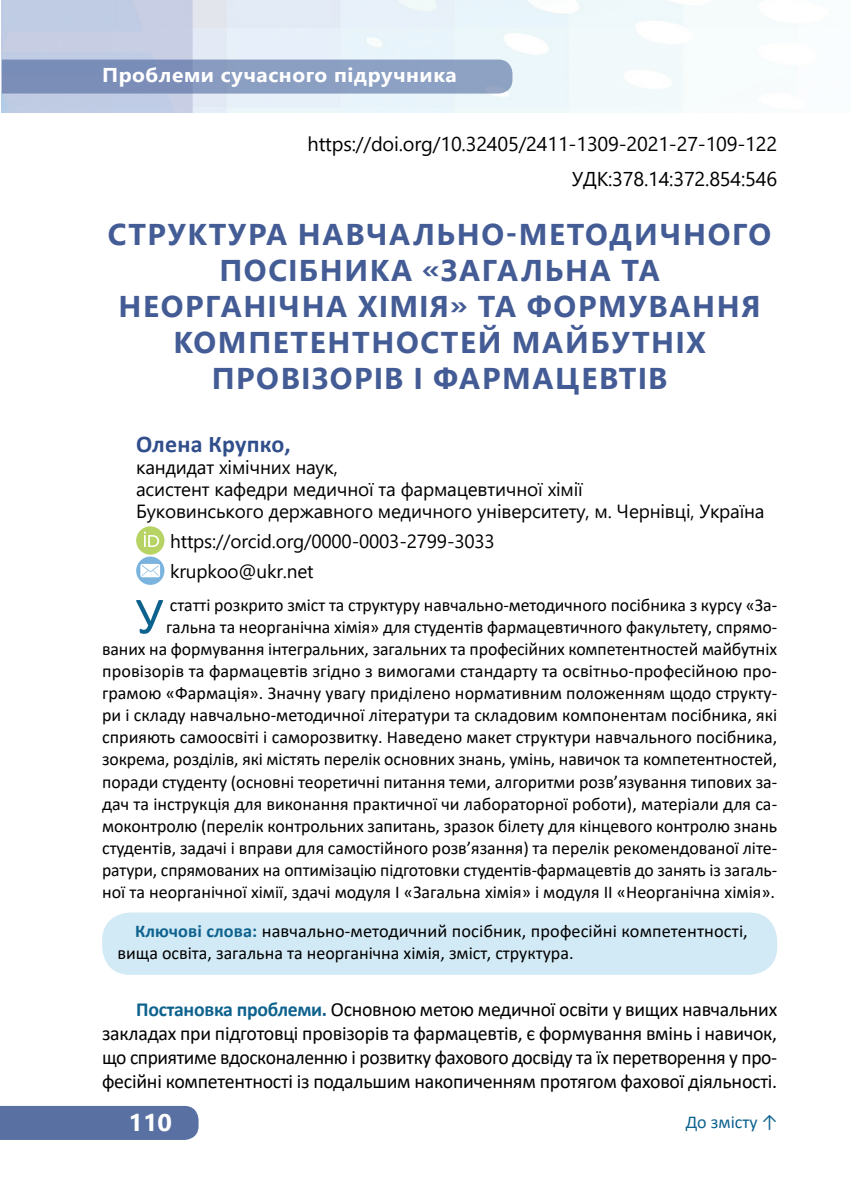
<style>
.page{position:relative;width:851px;height:1191px;background:#fff}
.page>*{position:absolute;margin:0;border:0;box-sizing:border-box;transform-origin:0 0}
.t1{font:52.6px "Calibri";color:#0e628e}
.t2{font:700 30px/36px "Segoe UI";letter-spacing:.055em;color:#445c95;text-align:center}
.t3{font:700 24px "Calibri";letter-spacing:.01em;color:#304e8b}
.t4{font:700 24px "Segoe UI";color:#fff;scale:1.05 1}
.t5{font:20px/24px "Calibri";letter-spacing:-.01em;color:#000;text-align:justify}
.t6{font:20px/35.4px "Segoe UI";letter-spacing:-.01em;color:#000;text-align:right}
.t7{font:700 20px "Segoe UI";letter-spacing:.025em;color:#fff;scale:1.05 1}
.t8{font:19px/22px "Segoe UI";letter-spacing:-.01em;color:#000}
.t9{font:18px/22px "Calibri";color:#000;text-align:right}
.t10{font:18px "Calibri";color:#0e628e}
.s1{font-weight:700;color:#0e628e}
</style>
<div class="page">
<svg style="left:2px;top:60px;width:510px;height:34px;background:#869abe"></svg>
<div style="left:0;top:1106px;width:198px;height:34px;background:#5971a2"></div>
<div style="left:136px;top:526px;width:28px;height:28px;background:#b7d363;border-radius:50%"></div>
<svg style="left:144px;top:531px;width:15px;height:16px"></svg>
<svg style="left:136px;top:556px;width:28px;height:29px"></svg>
<div style="left:102px;top:912px;width:675px;height:63px;background:#d2eaf6;border-radius:28px"></div>
<p class="t7" style="left:102px;top:56px;width:339px">Проблеми сучасного підручника</p>
<p class="t6" style="left:307px;top:124px;width:471px">https://doi.org/10.32405/2411-1309-2021-27-109-122<br>УДК:378.14:372.854:546</p>
<h2 class="t2" style="left:108px;top:214px;width:664px">СТРУКТУРА НАВЧАЛЬНО-МЕТОДИЧНОГО<br>ПОСІБНИКА «ЗАГАЛЬНА ТА<br>НЕОРГАНІЧНА ХІМІЯ» ТА ФОРМУВАННЯ<br>КОМПЕТЕНТНОСТЕЙ МАЙБУТНІХ<br>ПРОВІЗОРІВ І ФАРМАЦЕВТІВ</h2>
<h3 class="t3" style="left:136px;top:427px;width:156px">Олена Крупко,</h3>
<p class="t8" style="left:136px;top:454px;width:630px">кандидат хімічних наук,<br>асистент кафедри медичної та фармацевтичної хімії<br>Буковинського державного медичного університету, м. Чернівці, Україна</p>
<p class="t8" style="left:170px;top:524px;width:326px;line-height:30.2px">https://orcid.org/0000-0003-2799-3033 krupkoo@ukr.net</p>
<h1 class="t1" style="left:136px;top:579px;width:29px">У</h1>
<p class="t9" style="left:102px;top:594px;width:676px">статті розкрито зміст та структуру навчально-методичного посібника з курсу «За-<br>гальна та неорганічна хімія» для студентів фармацевтичного факультету, спрямо-<br>ваних на формування інтегральних, загальних та професійних компетентностей майбутніх провізорів та фармацевтів згідно з вимогами стандарту та освітньо-професійною про&shy;грамою «Фармація». Значну увагу приділено нормативним положенням щодо структу&shy;ри і складу навчально-методичної літератури та складовим компонентам посібника, які сприяють самоосвіті і саморозвитку. Наведено макет структури навчального посібника, зокрема, розділів, які містять перелік основних знань, умінь, навичок та компетентностей, поради студенту (основні теоретичні питання теми, алгоритми розв’язування типових за&shy;дач та інструкція для виконання практичної чи лабораторної роботи), матеріали для са&shy;моконтролю (перелік контрольних запитань, зразок білету для кінцевого контролю знань студентів, задачі і вправи для самостійного розв’язання) та перелік рекомендованої літе&shy;ратури, спрямованих на оптимізацію підготовки студентів-фармацевтів до занять із загаль&shy;ної та неорганічної хімії, здачі модуля І «Загальна хімія» і модуля ІІ «Неорганічна хімія».</p>
<p class="t9" style="left:117px;top:920px;width:631px;text-align:left;text-indent:18px"><span class="s1">Ключові слова:</span> навчально-методичний посібник, професійні компетентності, вища освіта, загальна та неорганічна хімія, зміст, структура.</p>
<p class="t5" style="left:102px;top:996px;width:676px;text-indent:34px"><span class="s1">Постановка проблеми.</span> Основною метою медичної освіти у вищих навчальних закладах при підготовці провізорів та фармацевтів, є формування вмінь і навичок, що сприятиме вдосконаленню і розвитку фахового досвіду та їх перетворення у про&shy;фесійні компетентності із подальшим накопиченням протягом фахової діяльності.</p>
<p class="t10" style="left:685px;top:1109px;width:94px">До змісту ↑</p>
<h3 class="t4" style="left:128px;top:1100px;width:43px">110</h3>
</div>
